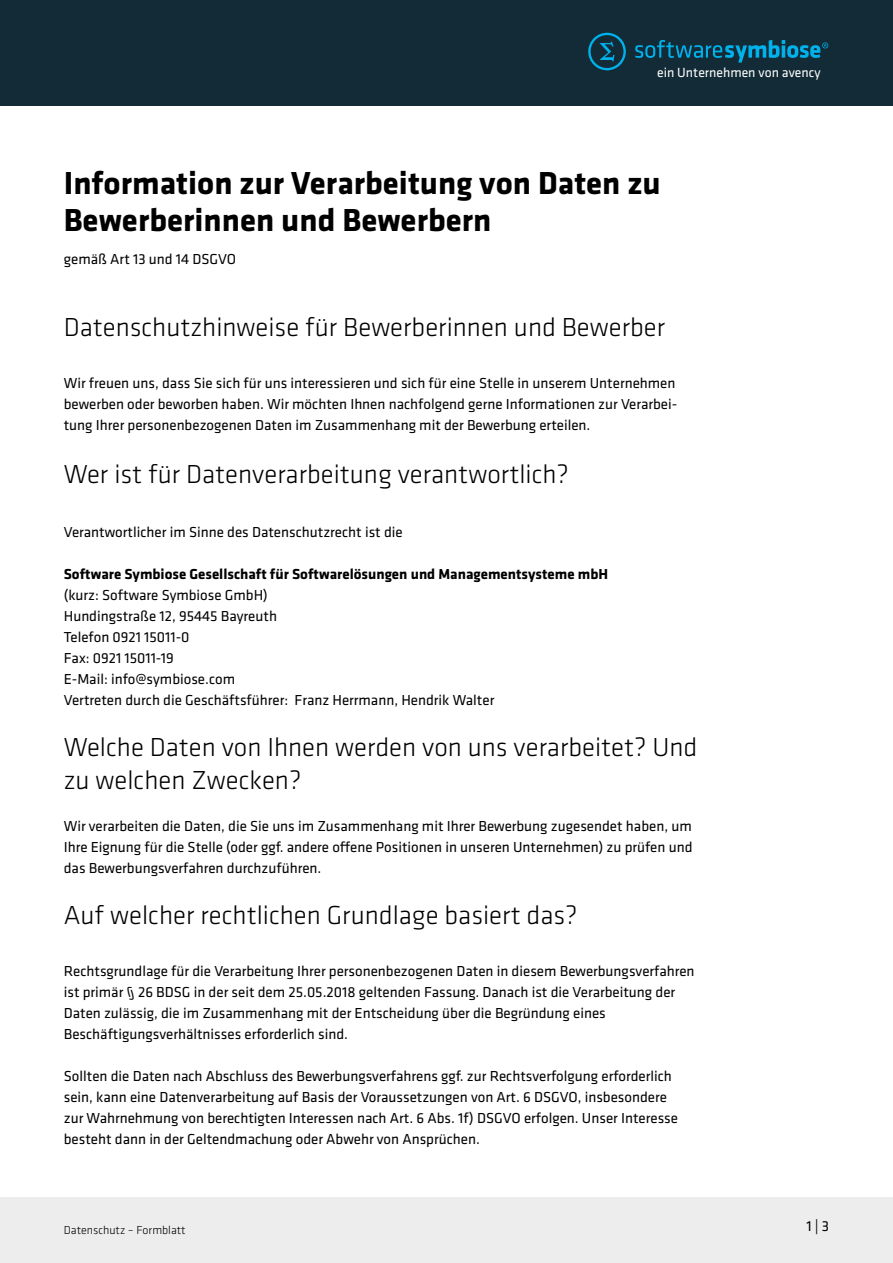
<style>
.page{position:relative;width:893px;height:1263px;background:#fff}
.page>*{position:absolute;margin:0;border:0;box-sizing:border-box;transform-origin:0 0}
.t1{font:700 33px/37.5px "Klavika";color:#000}
.t2{font:300 27px/33px "Klavika";color:#000}
.t3{font:15px/21px "Klavika";color:#000}
.t4{font:700 15px "Klavika";color:#000}
.t5{font:13.65px "Klavika";color:#fff}
.t6{font:300 12px "Klavika";color:#000}
</style>
<div class="page">
<div style="left:0;top:0;width:893px;height:106px;background:#122b36"></div>
<div style="left:0;top:1198px;width:893px;height:65px;background:#eeeded"></div>
<svg style="left:588px;top:33px;width:38px;height:37px"></svg>
<svg style="left:635px;top:40px;width:193px;height:23px"></svg>
<p class="t5" style="left:657px;top:65px;width:165px">ein Unternehmen von avency</p>
<h1 class="t1" style="left:64px;top:164px;width:599px">Information zur Verarbeitung von Daten zu<br>Bewerberinnen und Bewerbern</h1>
<p class="t3" style="left:64px;top:249px;width:174px">gemäß Art 13 und 14 DSGVO</p>
<h2 class="t2" style="left:64px;top:311px;width:603px">Datenschutzhinweise für Bewerberinnen und Bewerber</h2>
<p class="t3" style="left:64px;top:373px;width:615px">Wir freuen uns, dass Sie sich für uns interessieren und sich für eine Stelle in unserem Unternehmen bewerben oder beworben haben. Wir möchten Ihnen nachfolgend gerne Informationen zur Verarbei&shy;tung Ihrer personenbezogenen Daten im Zusammenhang mit der Bewerbung erteilen.</p>
<h2 class="t2" style="left:64px;top:458px;width:507px">Wer ist für Datenverarbeitung verantwortlich?</h2>
<p class="t3" style="left:64px;top:522px;width:340px">Verantwortlicher im Sinne des Datenschutzrecht ist die</p>
<p class="t4" style="left:64px;top:566px;width:546px">Software Symbiose Gesellschaft für Softwarelösungen und Managementsysteme mbH</p>
<p class="t3" style="left:64px;top:585px;width:432px">(kurz: Software Symbiose GmbH)<br>Hundingstraße 12, 95445 Bayreuth<br>Telefon 0921 15011-0<br>Fax: 0921 15011-19<br>E-Mail: info@symbiose.com<br>Vertreten durch die Geschäftsführer: Franz Herrmann, Hendrik Walter</p>
<h2 class="t2" style="left:64px;top:731px;width:635px">Welche Daten von Ihnen werden von uns verarbeitet? Und zu welchen Zwecken?</h2>
<p class="t3" style="left:64px;top:816px;width:630px;text-align:justify">Wir verarbeiten die Daten, die Sie uns im Zusammenhang mit Ihrer Bewerbung zugesendet haben, um Ihre Eignung für die Stelle (oder ggf. andere offene Positionen in unseren Unternehmen) zu prüfen und das Bewerbungsverfahren durchzuführen.</p>
<h2 class="t2" style="left:64px;top:899px;width:515px">Auf welcher rechtlichen Grundlage basiert das?</h2>
<p class="t3" style="left:64px;top:961px;width:632px">Rechtsgrundlage für die Verarbeitung Ihrer personenbezogenen Daten in diesem Bewerbungsverfahren ist primär § 26 BDSG in der seit dem 25.05.2018 geltenden Fassung. Danach ist die Verarbeitung der Daten zulässig, die im Zusammenhang mit der Entscheidung über die Begründung eines Beschäftigungsverhältnisses erforderlich sind.</p>
<p class="t3" style="left:64px;top:1066px;width:616px">Sollten die Daten nach Abschluss des Bewerbungsverfahrens ggf. zur Rechtsverfolgung erforderlich sein, kann eine Datenverarbeitung auf Basis der Voraussetzungen von Art. 6 DSGVO, insbesondere zur Wahrnehmung von berechtigten Interessen nach Art. 6 Abs. 1f) DSGVO erfolgen. Unser Interesse besteht dann in der Geltendmachung oder Abwehr von Ansprüchen.</p>
<p class="t6" style="left:64px;top:1223px;width:123px">Datenschutz – Formblatt</p>
<p class="t3" style="left:806px;top:1216px;width:24px">1 | 3</p>
</div>
